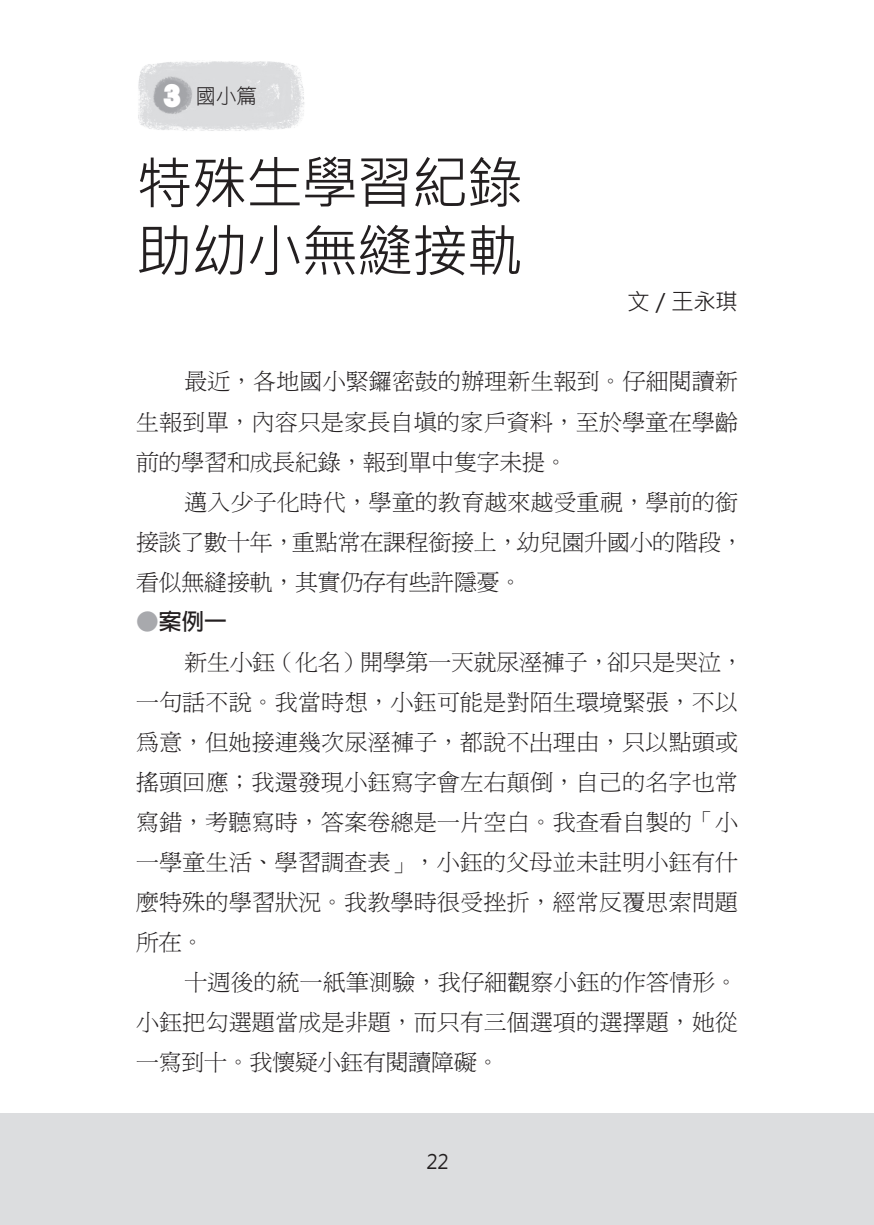
<style>
.page{position:relative;width:874px;height:1225px;background:#fff}
.page>*{position:absolute;margin:0;border:0;box-sizing:border-box;transform-origin:0 0}
.t1{font:56.6px/68px "Microsoft Jheng Hei";letter-spacing:-.03em;color:#231f20}
.t2{font:22.6px/40px "P Ming Li U";letter-spacing:.02em;color:#231f20;text-align:justify}
.t3{font:22.6px/40px "P Ming Li U";color:#231f20}
.t4{font:22.6px "Microsoft Jheng Hei";color:#231f20}
.t5{font:700 22.6px "Adobe Fan Heiti Std";color:#231f20}
.t6{font:20.6px "DF Hei W3 WIN BF";color:#231f20}
.t7{font:19.8px "Microsoft Jheng Hei";color:#231f20}
.s1{font-family:"DF Hei W14 WINP BF";font-size:34px;color:#fff}
.s2{color:#a8a9ad}
</style>
<div class="page">
<div style="left:0;top:1113px;width:873px;height:112px;background:#dcdddf"></div>
<img style="left:138px;top:61px;width:166px;height:70px">
<p class="t6" style="left:162px;top:85px;width:96px"><span class="s1">3</span> 國小篇</p>
<h1 class="t1" style="left:136px;top:149px;width:443px">特殊生學習紀錄　助幼小無縫接軌</h1>
<p class="t4" style="left:626px;top:287px;width:112px">文／王永琪</p>
<p class="t2" style="left:136px;top:362px;width:603px;text-indent:48px">最近，各地國小緊鑼密鼓的辦理新生報到。仔細閱讀新生報到單，內容只是家長自填的家戶資料，至於學童在學齡前的學習和成長紀錄，報到單中隻字未提。</p>
<p class="t3" style="left:136px;top:482px;width:608px;text-indent:48px">邁入少子化時代，學童的教育越來越受重視，學前的銜接談了數十年，重點常在課程銜接上，幼兒園升國小的階段，看似無縫接軌，其實仍存有些許隱憂。</p>
<p class="t5" style="left:136px;top:608px;width:92px"><span class="s2">●</span>案例一</p>
<p class="t2" style="left:136px;top:642px;width:608px;text-align:left;text-indent:48px">新生小鈺（化名）開學第一天就尿溼褲子，卻只是哭泣，一句話不說。我當時想，小鈺可能是對陌生環境緊張，不以為意，但她接連幾次尿溼褲子，都說不出理由，只以點頭或搖頭回應；我還發現小鈺寫字會左右顛倒，自己的名字也常寫錯，考聽寫時，答案卷總是一片空白。我查看自製的「小一學童生活、學習調查表」，小鈺的父母並未註明小鈺有什麼特殊的學習狀況。我教學時很受挫折，經常反覆思索問題所在。</p>
<p class="t2" style="left:136px;top:962px;width:603px;text-indent:48px">十週後的統一紙筆測驗，我仔細觀察小鈺的作答情形。小鈺把勾選題當成是非題，而只有三個選項的選擇題，她從一寫到十。我懷疑小鈺有閱讀障礙。</p>
<p class="t7" style="left:426px;top:1149px;width:24px">22</p>
</div>
